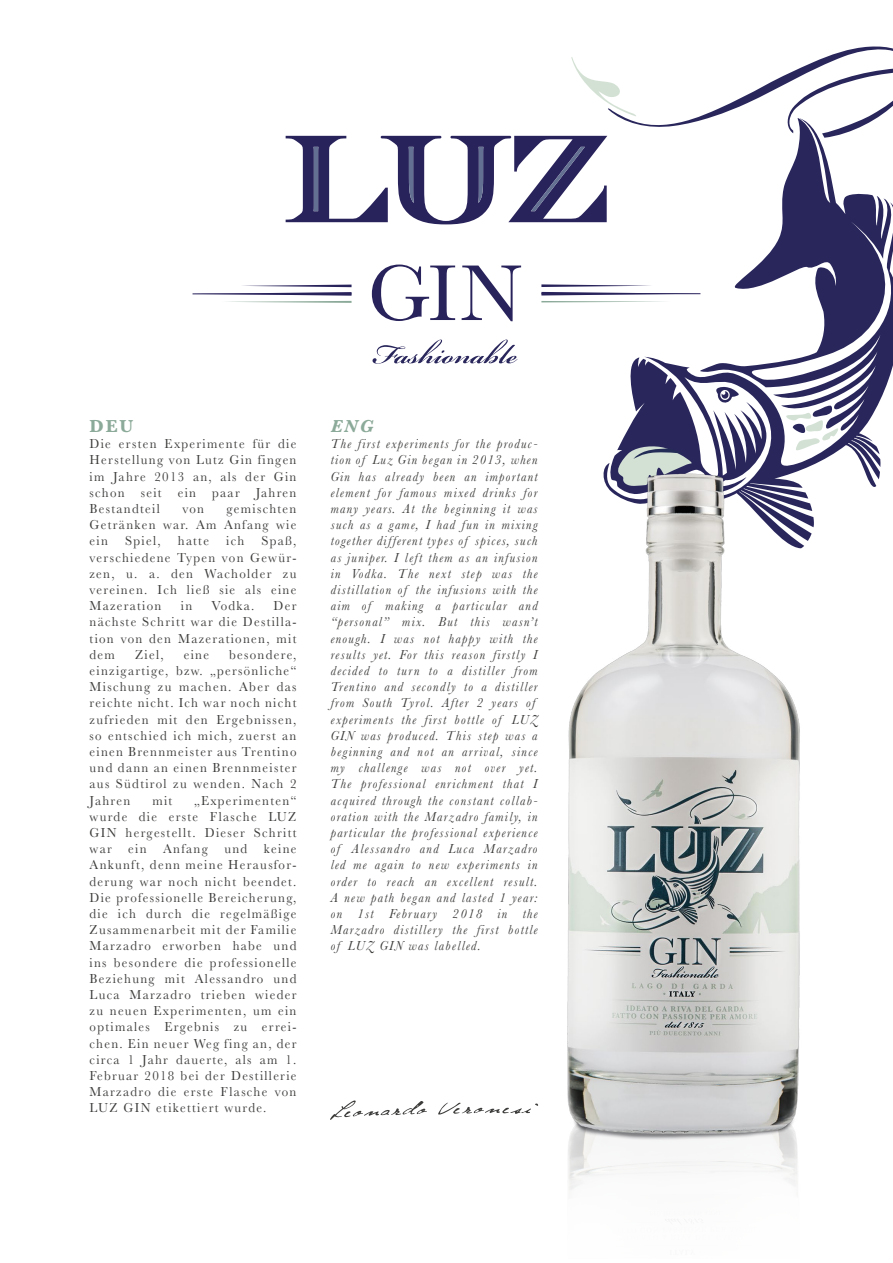
<style>
.page{position:relative;width:893px;height:1263px;background:#fff}
.page>*{position:absolute;margin:0;border:0;box-sizing:border-box;transform-origin:0 0}
.t1{font:700 18px "Baskerville";color:#8caa99}
.t2{font:italic 700 18px "Baskerville";color:#8caa99}
.t3{font:13.5px/16.2px "Baskerville";letter-spacing:.1em;color:#3c3c3b;text-align:justify;scale:.96 1}
.t4{font:italic 13.5px/16.2px "Baskerville";letter-spacing:.1em;color:#3c3c3b;scale:.95 1}
</style>
<div class="page">
<svg style="left:601px;top:224px;width:292px;height:231px"></svg>
<svg style="left:786px;top:413px;width:55px;height:38px"></svg>
<svg style="left:617px;top:445px;width:81px;height:10px"></svg>
<svg style="left:286px;top:46px;width:607px;height:178px"></svg>
<svg style="left:330px;top:1100px;width:97px;height:20px"></svg>
<svg style="left:438px;top:1103px;width:100px;height:12px"></svg>
<svg style="left:541px;top:301px;width:130px;height:1px"></svg>
<svg style="left:193px;top:285px;width:159px;height:18px"></svg>
<svg style="left:541px;top:284px;width:159px;height:11px"></svg>
<svg style="left:372px;top:265px;width:83px;height:56px"></svg>
<svg style="left:462px;top:266px;width:59px;height:55px"></svg>
<img style="left:567px;top:455px;width:314px;height:767px">
<svg style="left:372px;top:340px;width:146px;height:24px"></svg>
<h1 class="t1" style="left:90px;top:414px;width:45px">DEU</h1>
<p class="t3" style="left:90px;top:436px;width:217px">Die ersten Experimente für die Herstellung von Lutz Gin fingen im Jahre 2013 an, als der Gin schon seit ein paar Jahren Bestandteil</p>
<p class="t3" style="left:90px;top:501px;width:217px;text-indent:137px">gemischten Getränken war. Am Anfang wie ein</p>
<p class="t3" style="left:182px;top:501px;width:24px">von</p>
<p class="t3" style="left:90px;top:533px;width:217px;text-indent:172px">Spaß, verschiedene Typen von Gewür&shy;zen, u. a. den Wacholder zu vereinen. Ich ließ sie als eine Mazeration</p>
<p class="t3" style="left:125px;top:533px;width:38px">Spiel,</p>
<p class="t3" style="left:178px;top:533px;width:34px">hatte</p>
<p class="t3" style="left:226px;top:533px;width:20px">ich</p>
<p class="t3" style="left:181px;top:598px;width:13px">in</p>
<p class="t3" style="left:211px;top:598px;width:46px">Vodka.</p>
<p class="t3" style="left:90px;top:598px;width:217px;text-indent:184px">Der nächste Schritt war die Destilla&shy;tion von den Mazerationen, mit dem</p>
<p class="t3" style="left:90px;top:646px;width:217px;text-indent:140px">besondere, einzigartige, bzw. „persönliche“ Mischung zu machen. Aber das reichte nicht. Ich war noch nicht zufrieden mit den Ergebnissen, so entschied ich mich, zuerst an einen Brennmeister aus Trentino und dann an einen Brennmeister aus Südtirol zu wenden. Nach 2<br>Jahren</p>
<p class="t3" style="left:135px;top:646px;width:31px">Ziel,</p>
<p class="t3" style="left:184px;top:646px;width:28px">eine</p>
<p class="t3" style="left:90px;top:792px;width:217px;text-indent:105px">„Experimenten“ wurde die erste Flasche LUZ GIN hergestellt. Dieser Schritt war ein Anfang und keine Ankunft, denn meine Herausfor&shy;derung war noch nicht beendet.<br>Die professionelle Bereicherung, die ich durch die regelmäßige Zusammenarbeit mit der Familie Marzadro erworben habe und ins besondere die professionelle Beziehung mit Alessandro und Luca Marzadro trieben wieder zu neuen Experimenten, um ein optimales Ergebnis zu errei&shy;chen. Ein neuer Weg fing an, der circa 1 Jahr dauerte, als am 1.<br>Februar 2018 bei der Destillerie Marzadro die erste Flasche von LUZ GIN etikettiert wurde.</p>
<p class="t3" style="left:152px;top:792px;width:22px">mit</p>
<h1 class="t2" style="left:331px;top:414px;width:44px">ENG</h1>
<p class="t4" style="left:331px;top:436px;width:219px">The first experiments for the produc&shy;tion of Luz Gin began in 2013, when Gin has already been an important element for famous mixed drinks for many years. At the beginning it was such as a game, I had fun in mixing together different types of spices, such as juniper. I left them as an infusion in Vodka. The next step was the distillation of the infusions with the aim of making a particular and “personal” mix. But this wasn’t enough. I was not happy with the results yet. For this reason firstly I decided to turn to a distiller from Trentino and secondly to a distiller from South Tyrol. After 2 years of experiments the first bottle of LUZ GIN was produced. This step was a beginning and not an arrival, since my challenge was not over yet.<br>The professional enrichment that I acquired through the constant collab&shy;oration with the Marzadro family, in particular the professional experience of Alessandro and Luca Marzadro led me again to new experiments in order to reach an excellent result.<br>A new path began and lasted 1 year: on 1st February 2018 in the Marzadro distillery the first bottle of LUZ GIN was labelled.</p>
</div>
